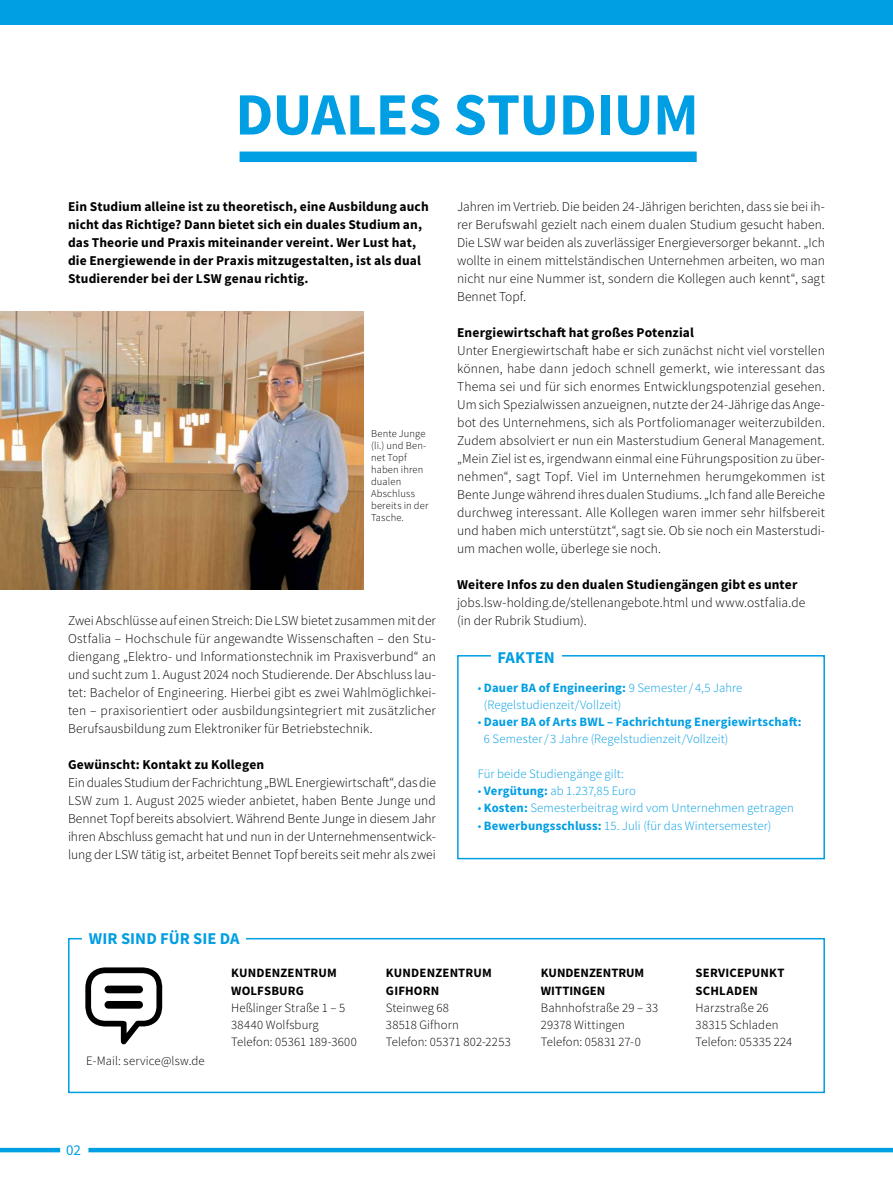
<style>
.page{position:relative;width:893px;height:1191px;background:#fff}
.page>*{position:absolute;margin:0;border:0;box-sizing:border-box;transform-origin:0 0}
.t1{font:700 60px "Source Sans Pro";letter-spacing:-.01em;color:#009ee3}
.t2{font:700 16.5px "Source Sans Pro";letter-spacing:.005em;color:#009ee3}
.t3{font:15px "Source Sans Pro";color:#009ee3}
.t4{font:300 13.5px/18px "Source Sans Pro";letter-spacing:.005em;color:#000;text-align:justify}
.t5{font:700 13.5px/18px "Source Sans Pro";letter-spacing:.01em;color:#000}
.t6{font:300 12.75px/17.2px "Source Sans Pro";letter-spacing:.01em;color:#009ee3}
.t7{font:300 12.75px/17.2px "Source Sans Pro";letter-spacing:.01em;color:#000}
.t8{font:700 12.75px/17.2px "Source Sans Pro";letter-spacing:.015em;color:#009ee3}
.t9{font:700 12.75px/17.2px "Source Sans Pro";letter-spacing:.015em;color:#000}
.t10{font:300 10.5px/12px "Source Sans Pro";letter-spacing:.015em;color:#000}
.s1{font-weight:700}
.s2{font-weight:300}
</style>
<div class="page">
<div style="left:0;top:1147px;width:60px;height:5px;background:#009ee3"></div>
<div style="left:0;top:0;width:893px;height:25px;background:#009ee3"></div>
<div style="left:240px;top:151px;width:457px;height:11px;background:#009ee3"></div>
<img style="left:0;top:311px;width:364px;height:278px">
<div style="left:68px;top:938px;width:757px;height:155px;border:2px solid #009ee3"></div>
<div style="left:83px;top:932px;width:163px;height:12px;background:#fff"></div>
<svg style="left:85px;top:967px;width:77px;height:77px"></svg>
<div style="left:88px;top:1147px;width:805px;height:5px;background:#009ee3"></div>
<div style="left:457px;top:655px;width:368px;height:204px;border:2px solid #009ee3"></div>
<div style="left:491px;top:651px;width:70px;height:15px;background:#fff"></div>
<h1 class="t1" style="left:235px;top:74px;width:465px">DUALES STUDIUM</h1>
<p class="t5" style="left:68px;top:197px;width:362px">Ein Studium alleine ist zu theoretisch, eine Ausbildung auch nicht das Richtige? Dann bietet sich ein duales Studium an, das Theorie und Praxis miteinander vereint. Wer Lust hat, die Energiewende in der Praxis mitzugestalten, ist als dual Studierender bei der LSW genau richtig.</p>
<p class="t10" style="left:371px;top:428px;width:59px">Bente Junge (li.) und Ben&shy;net Topf haben ihren dualen<br>Abschluss bereits in der<br>Tasche.</p>
<p class="t4" style="left:68px;top:612px;width:369px">Zwei Abschlüsse auf einen Streich: Die LSW bietet zusammen mit der Ostfalia – Hochschule für angewandte Wissenschaften – den Stu&shy;diengang „Elektro- und Informationstechnik im Praxisverbund“ an und sucht zum 1. August 2024 noch Studierende. Der Abschluss lau&shy;tet: Bachelor of Engineering. Hierbei gibt es zwei Wahlmöglichkei&shy;ten – praxisorientiert oder ausbildungsintegriert mit zusätzlicher Berufsausbildung zum Elektroniker für Betriebstechnik.</p>
<p class="t5" style="left:68px;top:755px;width:198px">Gewünscht: Kontakt zu Kollegen</p>
<p class="t4" style="left:68px;top:774px;width:369px">Ein duales Studium der Fachrichtung „BWL Energiewirtschaft“, das die LSW zum 1. August 2025 wieder anbietet, haben Bente Junge und Bennet Topf bereits absolviert. Während Bente Junge in diesem Jahr ihren Abschluss gemacht hat und nun in der Unternehmensentwick&shy;lung der LSW tätig ist, arbeitet Bennet Topf bereits seit mehr als zwei</p>
<p class="t4" style="left:457px;top:198px;width:369px">Jahren im Vertrieb. Die beiden 24-Jährigen berichten, dass sie bei ih&shy;rer Berufswahl gezielt nach einem dualen Studium gesucht haben.<br>Die LSW war beiden als zuverlässiger Energieversorger bekannt. „Ich wollte in einem mittelständischen Unternehmen arbeiten, wo man nicht nur eine Nummer ist, sondern die Kollegen auch kennt“, sagt Bennet Topf.</p>
<p class="t5" style="left:457px;top:323px;width:238px">Energiewirtschaft hat großes Potenzial</p>
<p class="t4" style="left:457px;top:342px;width:369px">Unter Energiewirtschaft habe er sich zunächst nicht viel vorstellen können, habe dann jedoch schnell gemerkt, wie interessant das Thema sei und für sich enormes Entwicklungspotenzial gesehen.<br>Um sich Spezialwissen anzueignen, nutzte der 24-Jährige das Ange&shy;bot des Unternehmens, sich als Portfoliomanager weiterzubilden.<br>Zudem absolviert er nun ein Masterstudium General Management. „Mein Ziel ist es, irgendwann einmal eine Führungsposition zu über&shy;nehmen“, sagt Topf. Viel im Unternehmen herumgekommen ist Bente Junge während ihres dualen Studiums. „Ich fand alle Bereiche durchweg interessant. Alle Kollegen waren immer sehr hilfsbereit und haben mich unterstützt“, sagt sie. Ob sie noch ein Masterstudi&shy;um machen wolle, überlege sie noch.</p>
<p class="t5" style="left:457px;top:575px;width:342px">Weitere Infos zu den dualen Studiengängen gibt es unter</p>
<p class="t4" style="left:457px;top:594px;width:350px">jobs.lsw-holding.de/stellenangebote.html und www.ostfalia.de (in der Rubrik Studium).</p>
<p class="t2" style="left:497px;top:646px;width:59px">FAKTEN</p>
<p class="t6" style="left:484px;top:679px;width:260px;text-indent:-6px">• <span class="s1">Dauer BA of Engineering:</span> 9 Semester/ 4,5 Jahre (Regelstudienzeit/Vollzeit)</p>
<p class="t8" style="left:484px;top:713px;width:319px;text-indent:-6px"><span class="s2">•</span> Dauer BA of Arts BWL – Fachrichtung Energiewirtschaft:<br><span class="s2">6 Semester/ 3 Jahre (Regelstudienzeit/Vollzeit)</span></p>
<p class="t6" style="left:478px;top:765px;width:148px">Für beide Studiengänge gilt:</p>
<p class="t6" style="left:478px;top:782px;width:160px">• <span class="s1">Vergütung:</span> ab 1.237,85 Euro</p>
<p class="t6" style="left:478px;top:799px;width:318px">• <span class="s1">Kosten:</span> Semesterbeitrag wird vom Unternehmen getragen</p>
<p class="t6" style="left:478px;top:817px;width:295px">• <span class="s1">Bewerbungsschluss:</span> 15. Juli (für das Wintersemester)</p>
<p class="t2" style="left:89px;top:927px;width:152px">WIR SIND FÜR SIE DA</p>
<p class="t9" style="left:231px;top:964px;width:107px">KUNDENZENTRUM<br>WOLFSBURG</p>
<p class="t7" style="left:231px;top:999px;width:127px">Heßlinger Straße 1 – 5<br>38440 Wolfsburg<br>Telefon: 05361 189-3600</p>
<p class="t7" style="left:86px;top:1052px;width:120px">E-Mail: service@lsw.de</p>
<p class="t9" style="left:386px;top:964px;width:107px">KUNDENZENTRUM<br>GIFHORN</p>
<p class="t7" style="left:386px;top:999px;width:126px">Steinweg 68<br>38518 Gifhorn<br>Telefon: 05371 802-2253</p>
<p class="t9" style="left:541px;top:964px;width:105px">KUNDENZENTRUM<br>WITTINGEN</p>
<p class="t7" style="left:541px;top:999px;width:119px">Bahnhofstraße 29 – 33<br>29378 Wittingen<br>Telefon: 05831 27-0</p>
<p class="t3" style="left:66px;top:1140px;width:16px">02</p>
<p class="t9" style="left:696px;top:964px;width:91px">SERVICEPUNKT<br>SCHLADEN</p>
<p class="t7" style="left:696px;top:999px;width:98px">Harzstraße 26<br>38315 Schladen<br>Telefon: 05335 224</p>
</div>
